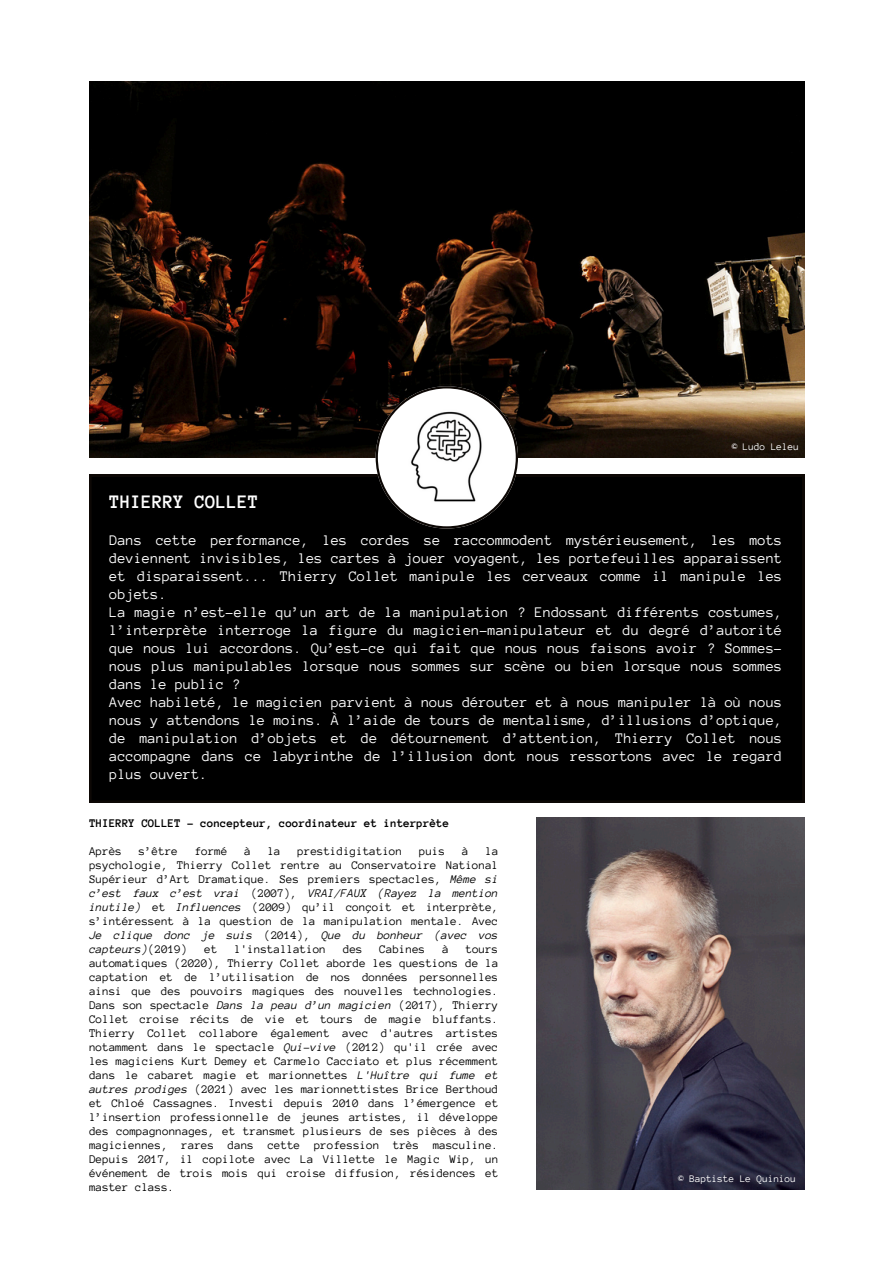
<style>
.page{position:relative;width:894px;height:1264px;background:#fff}
.page>*{position:absolute;margin:0;border:0;box-sizing:border-box;transform-origin:0 0}
.t1{font:700 19.5px "Anonymous Pro";color:#fff}
.t2{font:15px/18px "Anonymous Pro";color:#fff}
.t3{font:12px/14px "Anonymous Pro";color:#000;text-align:justify}
.t4{font:700 12px "Anonymous Pro";color:#000}
.t5{font:10.35px "Anonymous Pro";color:#fff}
.s1{font-style:italic}
</style>
<div class="page">
<div style="left:89px;top:475px;width:715px;height:327px;background:#000"></div>
<img style="left:89px;top:81px;width:715px;height:376px">
<svg style="left:375px;top:386px;width:142px;height:142px"></svg>
<img style="left:407px;top:408px;width:79px;height:99px">
<img style="left:536px;top:817px;width:268px;height:372px">
<h1 class="t5" style="left:731px;top:441px;width:69px">© Ludo Leleu</h1>
<p class="t1" style="left:109px;top:492px;width:150px">THIERRY COLLET</p>
<p class="t2" style="left:109px;top:531px;width:674px">Dans cette performance, les cordes se raccommodent mystérieusement, les mots deviennent invisibles, les cartes à jouer voyagent, les portefeuilles apparaissent et disparaissent... Thierry Collet manipule les cerveaux comme il manipule les objets.<br>La magie n’est-elle qu’un art de la manipulation ? Endossant différents costumes, l’interprète interroge la figure du magicien-manipulateur et du degré d’autorité que nous lui accordons. Qu’est-ce qui fait que nous nous faisons avoir ? Sommes&shy;nous plus manipulables lorsque nous sommes sur scène ou bien lorsque nous sommes dans le public ?<br>Avec habileté, le magicien parvient à nous dérouter et à nous manipuler là où nous nous y attendons le moins. À l’aide de tours de mentalisme, d’illusions d’optique, de manipulation d’objets et de détournement d’attention, Thierry Collet nous accompagne dans ce labyrinthe de l’illusion dont nous ressortons avec le regard plus ouvert.</p>
<h3 class="t4" style="left:89px;top:817px;width:361px">THIERRY COLLET - concepteur, coordinateur et interprète</h3>
<h4 class="t3" style="left:89px;top:844px;width:34px">Après</h4>
<h4 class="t3" style="left:139px;top:844px;width:41px">s’être</h4>
<h4 class="t3" style="left:195px;top:844px;width:34px">formé</h4>
<h4 class="t3" style="left:244px;top:844px;width:8px">à</h4>
<h4 class="t3" style="left:268px;top:844px;width:15px">la</h4>
<h4 class="t3" style="left:297px;top:844px;width:106px">prestidigitation</h4>
<h4 class="t3" style="left:419px;top:844px;width:28px">puis</h4>
<h4 class="t3" style="left:462px;top:844px;width:8px">à</h4>
<h4 class="t3" style="left:89px;top:844px;width:410px;text-indent:396px">la psychologie, Thierry Collet rentre au Conservatoire National Supérieur d’Art Dramatique. Ses premiers spectacles, <span class="s1">Même si c’est faux c’est vrai</span> (2007), <span class="s1">VRAI/FAUX (Rayez la mention inutile)</span> et <span class="s1">Influences</span> (2009) qu’il conçoit et interprète, s’intéressent à la question de la manipulation mentale. Avec <span class="s1">Je clique donc je suis</span> (2014), <span class="s1">Que du bonheur (avec vos capteurs)</span>(2019)</h4>
<h4 class="t3" style="left:204px;top:942px;width:15px">et</h4>
<h4 class="t3" style="left:234px;top:942px;width:93px">l'installation</h4>
<h4 class="t3" style="left:343px;top:942px;width:21px">des</h4>
<h4 class="t3" style="left:379px;top:942px;width:47px">Cabines</h4>
<h4 class="t3" style="left:442px;top:942px;width:8px">à</h4>
<h4 class="t3" style="left:89px;top:942px;width:410px;text-indent:376px">tours automatiques (2020), Thierry Collet aborde les questions de la captation et de l’utilisation de nos données personnelles ainsi que des pouvoirs magiques des nouvelles technologies.<br>Dans son spectacle <span class="s1">Dans la peau d’un magicien</span> (2017), Thierry Collet croise récits de vie et tours de magie bluffants.<br>Thierry Collet collabore également avec d'autres artistes notamment dans le spectacle <span class="s1">Qui-vive</span> (2012) qu'il crée avec les magiciens Kurt Demey et Carmelo Cacciato et plus récemment dans le cabaret magie et marionnettes <span class="s1">L'Huître qui fume et autres prodiges</span> (2021) avec les marionnettistes Brice Berthoud et Chloé Cassagnes. Investi depuis 2010 dans l’émergence et l’insertion professionnelle de jeunes artistes, il développe des compagnonnages, et transmet plusieurs de ses pièces à des magiciennes, rares dans cette profession très masculine.<br>Depuis 2017, il copilote avec La Villette le Magic Wip, un événement de trois mois qui croise diffusion, résidences et master class.</h4>
<p class="t5" style="left:678px;top:1173px;width:119px">© Baptiste Le Quiniou</p>
</div>
